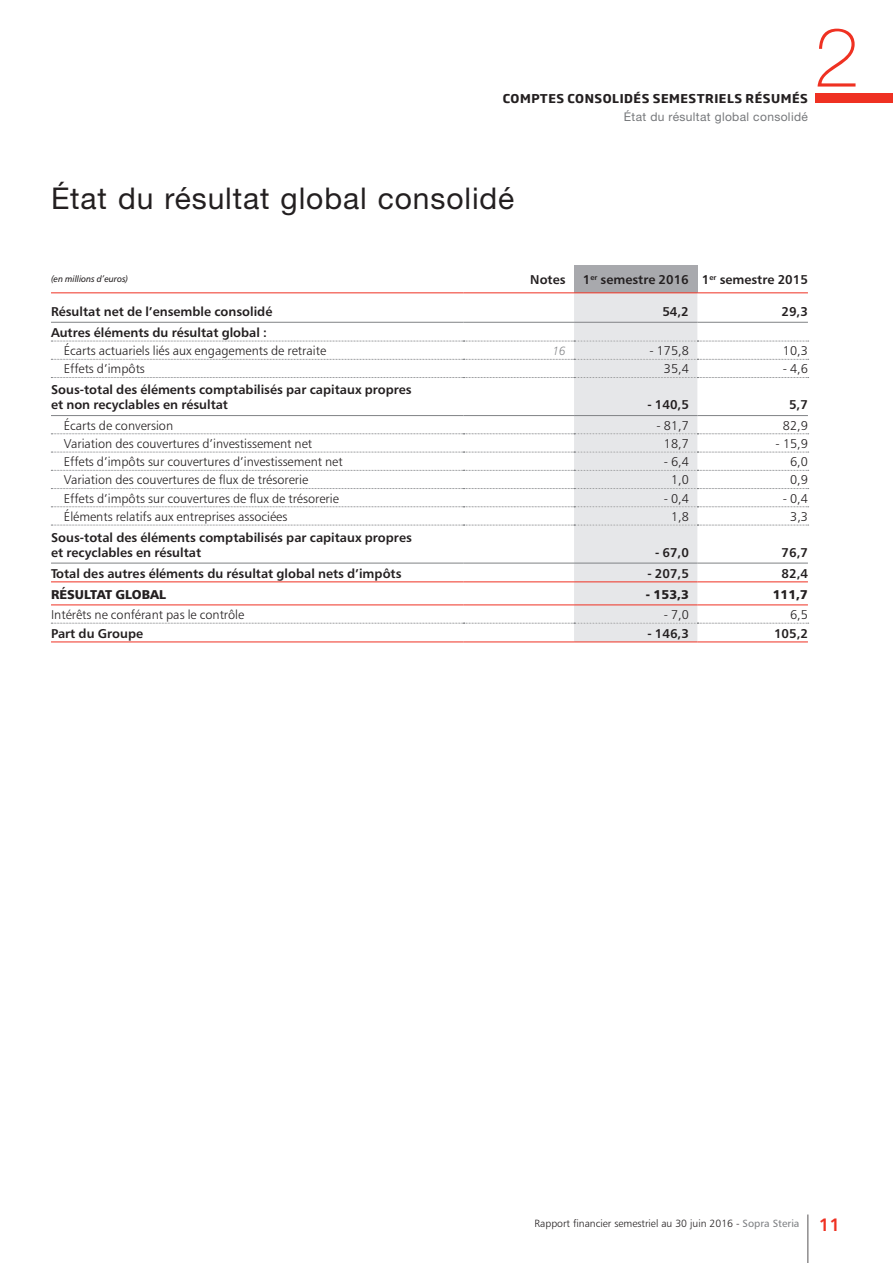
<style>
.page{position:relative;width:893px;height:1263px;background:#fff}
.page>*{position:absolute;margin:0;border:0;box-sizing:border-box;transform-origin:0 0}
.t1{font:100 82.5px "Helvetica Neue LT Std";color:#ef3122}
.t2{font:30px "Helvetica Neue LT Std";letter-spacing:.03em;color:#231f20}
.t3{font:12.75px "Humanist 777 BT Light B";color:#231f20}
.t4{font:12.75px/15px "Humanist 777 BT Bold B";color:#231f20}
.t5{font:12.75px "Humanist 777 BT Black B";color:#231f20}
.t6{font:700 12px "Soho Gothic Pro";letter-spacing:.045em;color:#231f20}
.t7{font:12px "Helvetica Neue LT Std";letter-spacing:.03em;color:#76787b}
.t8{font:12px "Humanist 777 BT Light Italic B";color:#808285;scale:.95 1}
.t9{font:10.5px "Humanist 777 BT Light B";color:#231f20}
.t10{font:9px "Humanist 777 BT Italic B";color:#231f20;scale:.95 1}
.s1{font-family:"Humanist 777 BT Roman B";color:#808285}
.s2{font-family:"Humanist 777 BT Bold B";font-size:18px;color:#ef3122}
</style>
<div class="page">
<div style="left:815px;top:94px;width:78px;height:9px;background:#ef3122"></div>
<div style="left:574px;top:266px;width:123px;height:27px;background:#a8a9ad"></div>
<hr style="left:51px;top:642px;width:412px;height:1px;background:#ef3122">
<hr style="left:463px;top:642px;width:111px;height:1px;background:#ef3122">
<hr style="left:574px;top:642px;width:123px;height:1px;background:#ef3122">
<hr style="left:697px;top:642px;width:111px;height:1px;background:#ef3122">
<svg style="left:51px;top:293px;width:758px;height:349px"></svg>
<hr style="left:808px;top:1214px;width:1px;height:49px;background:#231f20">
<p class="t6" style="left:503px;top:89px;width:306px">COMPTES CONSOLIDÉS SEMESTRIELS RÉSUMÉS</p>
<p class="t7" style="left:624px;top:110px;width:185px">État du résultat global consolidé</p>
<h1 class="t1" style="left:814px;top:10px;width:47px">2</h1>
<h2 class="t2" style="left:51px;top:180px;width:465px">État du résultat global consolidé</h2>
<p class="t10" style="left:51px;top:273px;width:83px">(en millions d’euros)</p>
<p class="t4" style="left:530px;top:272px;width:37px">Notes</p>
<p class="t4" style="left:583px;top:272px;width:227px">1<sup>er</sup> semestre 2016 1<sup>er</sup> semestre 2015</p>
<p class="t4" style="left:51px;top:304px;width:223px">Résultat net de l’ensemble consolidé</p>
<p class="t4" style="left:662px;top:304px;width:28px">54,2</p>
<p class="t4" style="left:781px;top:304px;width:28px">29,3</p>
<p class="t4" style="left:51px;top:325px;width:217px">Autres éléments du résultat global :</p>
<p class="t3" style="left:64px;top:343px;width:264px">Écarts actuariels liés aux engagements de retraite</p>
<p class="t8" style="left:553px;top:343px;width:15px">16</p>
<p class="t3" style="left:649px;top:343px;width:41px">- 175,8</p>
<p class="t3" style="left:783px;top:343px;width:26px">10,3</p>
<p class="t3" style="left:64px;top:361px;width:83px">Effets d’impôts</p>
<p class="t3" style="left:664px;top:361px;width:26px">35,4</p>
<p class="t3" style="left:783px;top:361px;width:27px">- 4,6</p>
<p class="t4" style="left:51px;top:382px;width:362px">Sous-total des éléments comptabilisés par capitaux propres et non recyclables en résultat</p>
<p class="t4" style="left:647px;top:397px;width:43px">- 140,5</p>
<p class="t4" style="left:789px;top:397px;width:20px">5,7</p>
<p class="t3" style="left:64px;top:417px;width:111px">Écarts de conversion</p>
<p class="t3" style="left:657px;top:417px;width:34px">- 81,7</p>
<p class="t3" style="left:783px;top:417px;width:26px">82,9</p>
<p class="t3" style="left:64px;top:435px;width:250px">Variation des couvertures d’investissement net</p>
<p class="t3" style="left:664px;top:435px;width:26px">18,7</p>
<p class="t3" style="left:776px;top:435px;width:34px">- 15,9</p>
<p class="t3" style="left:64px;top:454px;width:280px">Effets d’impôts sur couvertures d’investissement net</p>
<p class="t3" style="left:664px;top:454px;width:27px">- 6,4</p>
<p class="t3" style="left:790px;top:454px;width:19px">6,0</p>
<p class="t3" style="left:64px;top:472px;width:246px">Variation des couvertures de flux de trésorerie</p>
<p class="t3" style="left:671px;top:472px;width:19px">1,0</p>
<p class="t3" style="left:790px;top:472px;width:19px">0,9</p>
<p class="t3" style="left:64px;top:490px;width:277px">Effets d’impôts sur couvertures de flux de trésorerie</p>
<p class="t3" style="left:664px;top:490px;width:27px">- 0,4</p>
<p class="t3" style="left:783px;top:490px;width:27px">- 0,4</p>
<p class="t3" style="left:64px;top:508px;width:225px">Éléments relatifs aux entreprises associées</p>
<p class="t3" style="left:671px;top:508px;width:19px">1,8</p>
<p class="t3" style="left:790px;top:508px;width:19px">3,3</p>
<p class="t4" style="left:51px;top:529px;width:362px">Sous-total des éléments comptabilisés par capitaux propres et recyclables en résultat</p>
<p class="t4" style="left:655px;top:544px;width:35px">- 67,0</p>
<p class="t4" style="left:782px;top:544px;width:28px">76,7</p>
<p class="t4" style="left:51px;top:565px;width:352px">Total des autres éléments du résultat global nets d’impôts</p>
<p class="t4" style="left:647px;top:565px;width:43px">- 207,5</p>
<p class="t4" style="left:782px;top:565px;width:28px">82,4</p>
<p class="t5" style="left:51px;top:586px;width:117px">RÉSULTAT GLOBAL</p>
<p class="t5" style="left:646px;top:586px;width:44px">- 153,3</p>
<p class="t5" style="left:773px;top:586px;width:37px">111,7</p>
<p class="t3" style="left:51px;top:607px;width:195px">Intérêts ne conférant pas le contrôle</p>
<p class="t3" style="left:664px;top:607px;width:27px">- 7,0</p>
<p class="t3" style="left:790px;top:607px;width:19px">6,5</p>
<p class="t4" style="left:51px;top:625px;width:94px">Part du Groupe</p>
<p class="t4" style="left:647px;top:625px;width:43px">- 146,3</p>
<p class="t4" style="left:774px;top:625px;width:36px">105,2</p>
<p class="t9" style="left:534px;top:1217px;width:307px">Rapport financier semestriel au 30 juin 2016 - <span class="s1">Sopra Steria</span> <span class="s2">11</span></p>
</div>
